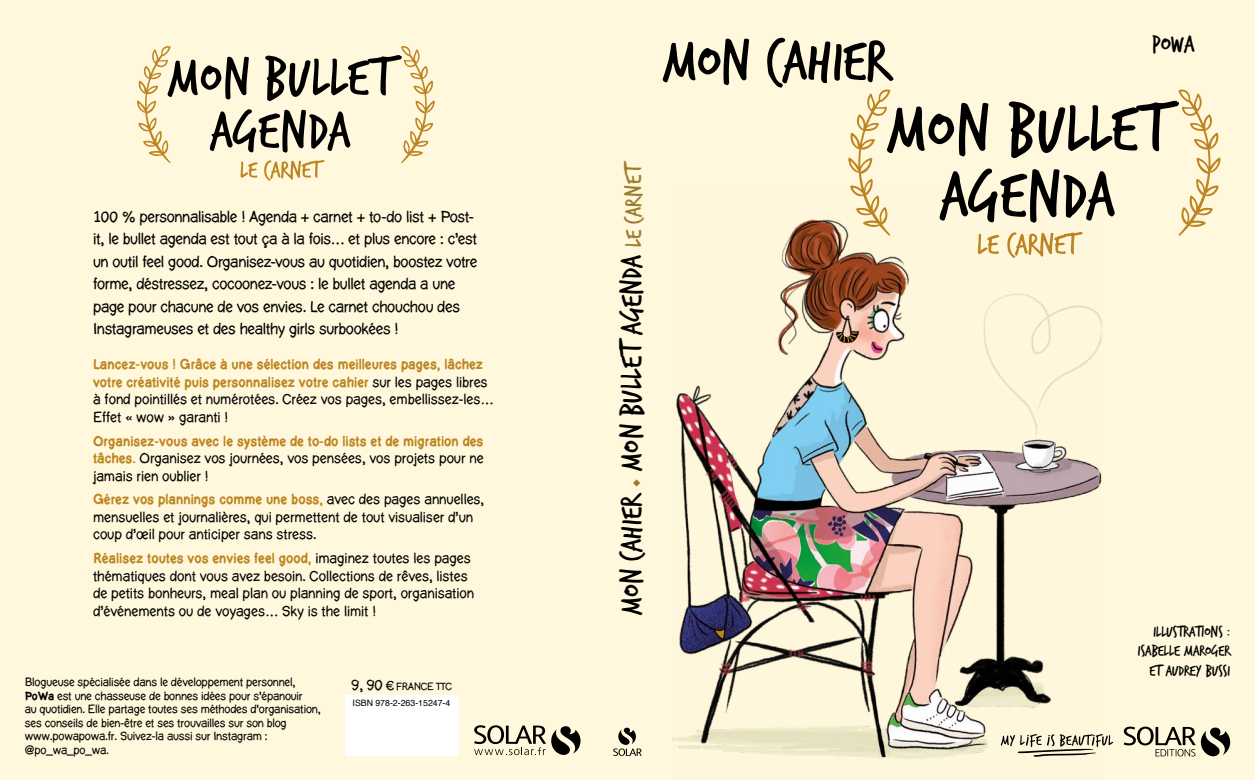
<style>
.page{position:relative;width:1255px;height:780px;background:#fff}
.page>*{position:absolute;margin:0;border:0;box-sizing:border-box;transform-origin:0 0}
.t1{font:71.88px/66.2px "Trash Hand";letter-spacing:.01em;color:#000;text-align:center}
.t2{font:62.5px "Trash Hand";color:#000}
.t3{font:57.5px/53px "Trash Hand";letter-spacing:.015em;color:#000;text-align:center}
.t4{font:32.5px "Trash Hand";letter-spacing:.015em;color:#000}
.t5{font:26.38px "Trash Hand";color:#000}
.t6{font:25px "Trash Hand";color:#9e7d30}
.t7{font:16.25px/19.5px "Trash Hand";color:#000;text-align:right}
.t8{font:15px/22.5px "Layout";letter-spacing:-.01em;color:#000}
.t9{font:13.75px/17.5px "Layout";letter-spacing:.01em;color:#000}
.t10{font:700 13.75px "Layout";letter-spacing:.01em;color:#bd8421}
.t11{font:11.25px/13.5px "Layout";color:#000}
.t12{font:10px "Layout";letter-spacing:-.01em;color:#000}
.t13{font:8.75px "Helvetica";color:#000}
.s1{font-weight:700;color:#bd8421}
.s2{font-weight:700}
.s3{font-size:14.38px}
.s4{font-family:"Layout Euro";font-size:12.5px}
</style>
<div class="page">
<div style="left:0;top:0;width:1254px;height:780px;background:#fff8dc"></div>
<img style="left:672px;top:219px;width:429px;height:540px">
<svg style="left:1123px;top:726px;width:107px;height:31px"></svg>
<svg style="left:1000px;top:734px;width:113px;height:22px"></svg>
<svg style="left:474px;top:725px;width:106px;height:31px"></svg>
<div style="left:345px;top:694px;width:114px;height:61px;background:#fff"></div>
<svg style="left:613px;top:727px;width:28px;height:28px"></svg>
<svg style="left:848px;top:89px;width:42px;height:147px"></svg>
<svg style="left:137px;top:46px;width:34px;height:117px"></svg>
<svg style="left:1178px;top:89px;width:42px;height:147px"></svg>
<svg style="left:401px;top:46px;width:34px;height:117px"></svg>
<svg style="left:977px;top:232px;width:105px;height:26px"></svg>
<svg style="left:240px;top:160px;width:84px;height:21px"></svg>
<svg style="left:715px;top:629px;width:9px;height:9px"></svg>
<svg style="left:836px;top:332px;width:21px;height:10px"></svg>
<svg style="left:633px;top:479px;width:7px;height:7px"></svg>
<h3 class="t3" style="left:168px;top:53px;width:226px">MON BULLET<br>AGENDA</h3>
<p class="t8" style="left:93px;top:205px;width:385px">100 % personnalisable ! Agenda + carnet + to-do list + Post&shy;it, le bullet agenda est tout ça à la fois… et plus encore : c’est un outil feel good. Organisez-vous au quotidien, boostez votre forme, déstressez, cocoonez-vous : le bullet agenda a une page pour chacune de vos envies. Le carnet chouchou des Instagrameuses et des healthy girls surbookées !</p>
<p class="t9" style="left:93px;top:373px;width:401px"><span class="s1">votre créativité puis personnalisez votre cahier</span> sur les pages libres à fond pointillés et numérotées. Créez vos pages, embellissez-les…<br>Effet « wow » garanti !</p>
<p class="t9" style="left:93px;top:449px;width:392px"><span class="s1">tâches.</span> Organisez vos journées, vos pensées, vos projets pour ne jamais rien oublier !</p>
<p class="t9" style="left:93px;top:490px;width:392px"><span class="s1">Gérez vos plannings comme une boss,</span> avec des pages annuelles, mensuelles et journalières, qui permettent de tout visualiser d’un coup d’œil pour anticiper sans stress.</p>
<p class="t9" style="left:93px;top:549px;width:382px"><span class="s1">Réalisez toutes vos envies feel good,</span> imaginez toutes les pages thématiques dont vous avez besoin. Collections de rêves, listes de petits bonheurs, meal plan ou planning de sport, organisation d’événements ou de voyages… Sky is the limit !</p>
<p class="t10" style="left:93px;top:356px;width:391px">Lancez-vous ! Grâce à une sélection des meilleures pages, lâchez</p>
<p class="t10" style="left:93px;top:432px;width:392px">Organisez-vous avec le système de to-do lists et de migration des</p>
<p class="t11" style="left:25px;top:675px;width:297px">Blogueuse spécialisée dans le développement personnel, <span class="s2">PoWa</span> est une chasseuse de bonnes idées pour s’épanouir<br>au quotidien. Elle partage toutes ses méthodes d’organisation, ses conseils de bien-être et ses trouvailles sur son blog www.powapowa.fr. Suivez-la aussi sur Instagram : @po_wa_po_wa.</p>
<p class="t12" style="left:351px;top:679px;width:102px"><span class="s3">9, 90</span> <span class="s4">1</span> FRANCE TTC</p>
<p class="t13" style="left:352px;top:696px;width:99px">ISBN 978-2-263-15247-4</p>
<h3 class="t6" style="left:621px;top:247px;width:89px;rotate:-90deg">LE CARNET</h3>
<h3 class="t4" style="left:615px;top:615px;width:362px;rotate:-90deg">MON CAHIER MON BULLETAGENDA</h3>
<h2 class="t2" style="left:663px;top:30px;width:227px">MON CAHIER</h2>
<h3 class="t5" style="left:1151px;top:31px;width:44px">POWA</h3>
<h1 class="t1" style="left:887px;top:98px;width:281px">MON BULLET<br>AGENDA</h1>
<p class="t7" style="left:1137px;top:622px;width:94px">ILLUSTRATIONS :<br>ISABELLE MAROGER<br>ET AUDREY BUSSI</p>
</div>
